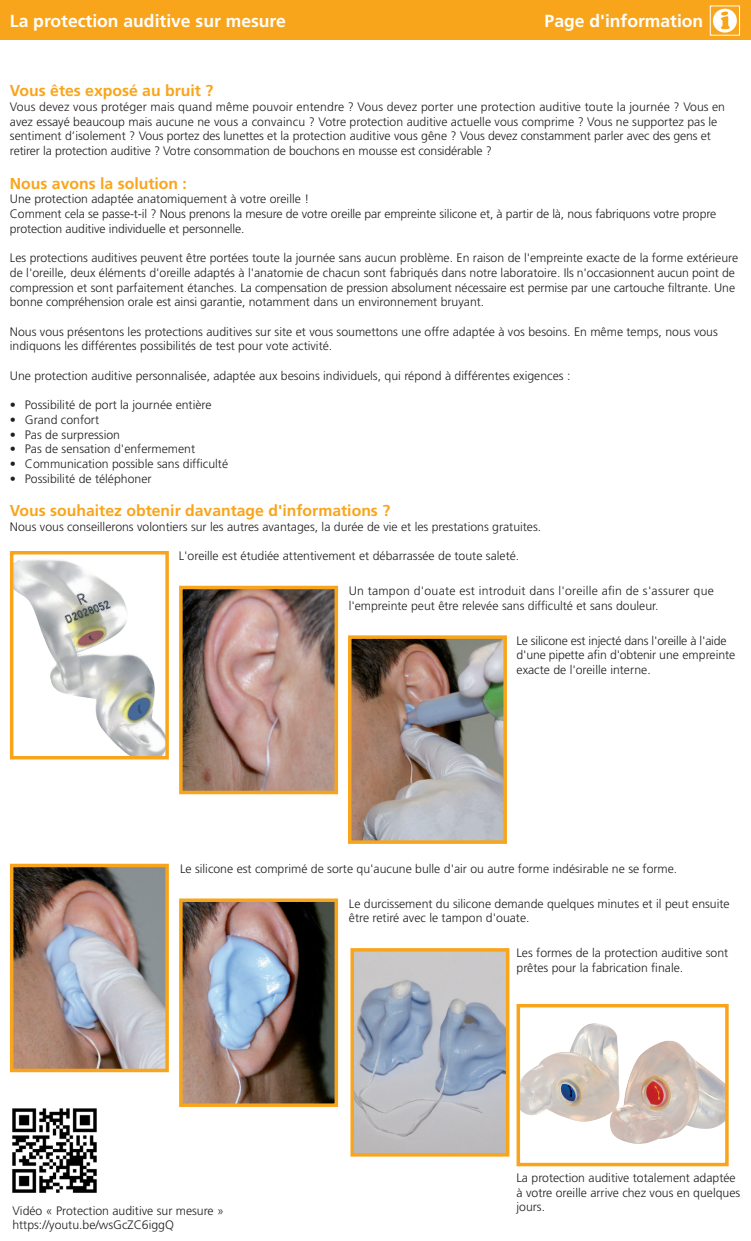
<style>
.page{position:relative;width:751px;height:1241px;background:#fff}
.page>*{position:absolute;margin:0;border:0;box-sizing:border-box;transform-origin:0 0}
.t1{font:700 17.5px "Frutiger LT Pro";color:#fff}
.t2{font:700 15.75px "Frutiger LT Pro";color:#f9a51b}
.t3{font:300 12.25px/14.7px "Frutiger LT Pro";color:#231f20}
.s1{font-weight:400}
</style>
<div class="page">
<img style="left:184px;top:903px;width:149px;height:198px">
<div style="left:179px;top:898px;width:159px;height:208px;border:4px solid #f9a51b"></div>
<img style="left:355px;top:952px;width:149px;height:199px">
<div style="left:350px;top:947px;width:159px;height:209px;border:4px solid #f9a51b"></div>
<img style="left:184px;top:590px;width:149px;height:199px">
<div style="left:179px;top:585px;width:159px;height:209px;border:4px solid #f9a51b"></div>
<img style="left:15px;top:868px;width:149px;height:198px">
<div style="left:10px;top:863px;width:159px;height:208px;border:4px solid #f9a51b"></div>
<img style="left:353px;top:640px;width:148px;height:198px">
<div style="left:348px;top:635px;width:158px;height:208px;border:4px solid #f9a51b"></div>
<img style="left:15px;top:560px;width:149px;height:194px">
<div style="left:10px;top:551px;width:159px;height:208px;border:4px solid #f9a51b"></div>
<img style="left:521px;top:1023px;width:202px;height:120px">
<div style="left:516px;top:1003px;width:212px;height:163px;border:4px solid #f9a51b"></div>
<div style="left:0;top:0;width:750px;height:40px;background:#f9a51b"></div>
<svg style="left:709px;top:5px;width:30px;height:31px"></svg>
<img style="left:12px;top:1108px;width:85px;height:85px">
<h1 class="t1" style="left:10px;top:11px;width:277px">La protection auditive sur mesure</h1>
<h1 class="t1" style="left:544px;top:11px;width:160px">Page d'information</h1>
<p class="t2" style="left:10px;top:81px;width:205px">Vous êtes exposé au bruit ?</p>
<p class="t3" style="left:10px;top:99px;width:716px">Vous devez vous protéger mais quand même pouvoir entendre ? Vous devez porter une protection auditive toute la journée ? Vous en avez essayé beaucoup mais aucune ne vous a convaincu ? Votre protection auditive actuelle vous comprime ? Vous ne supportez pas le sentiment d’isolement ? Vous portez des lunettes et la protection auditive vous gêne ? Vous devez constamment parler avec des gens et retirer la protection auditive ? Votre consommation de bouchons en mousse est considérable ?</p>
<p class="t2" style="left:10px;top:174px;width:178px">Nous avons la solution :</p>
<p class="t3" style="left:10px;top:192px;width:707px">Une protection adaptée anatomiquement à votre oreille !<br>Comment cela se passe-t-il ? Nous prenons la mesure de votre oreille par empreinte silicone et, à partir de là, nous fabriquons votre propre protection auditive individuelle et personnelle.</p>
<p class="t3" style="left:10px;top:251px;width:729px">Les protections auditives peuvent être portées toute la journée sans aucun problème. En raison de l'empreinte exacte de la forme extérieure de l'oreille, deux éléments d'oreille adaptés à l'anatomie de chacun sont fabriqués dans notre laboratoire. Ils n'occasionnent aucun point de compression et sont parfaitement étanches. La compensation de pression absolument nécessaire est permise par une cartouche filtrante. Une bonne compréhension orale est ainsi garantie, notamment dans un environnement bruyant.</p>
<p class="t3" style="left:10px;top:324px;width:709px">Nous vous présentons les protections auditives sur site et vous soumettons une offre adaptée à vos besoins. En même temps, nous vous indiquons les différentes possibilités de test pour vote activité.</p>
<p class="t3" style="left:10px;top:368px;width:561px">Une protection auditive personnalisée, adaptée aux besoins individuels, qui répond à différentes exigences :</p>
<p class="t3" style="left:10px;top:398px;width:203px"><span class="s1">•</span> Possibilité de port la journée entière</p>
<p class="t3" style="left:10px;top:412px;width:91px"><span class="s1">•</span> Grand confort</p>
<p class="t3" style="left:10px;top:427px;width:111px"><span class="s1">•</span> Pas de surpression</p>
<p class="t3" style="left:10px;top:442px;width:187px"><span class="s1">•</span> Pas de sensation d'enfermement</p>
<p class="t3" style="left:10px;top:456px;width:219px"><span class="s1">•</span> Communication possible sans difficulté</p>
<p class="t3" style="left:10px;top:471px;width:143px"><span class="s1">•</span> Possibilité de téléphoner</p>
<p class="t2" style="left:10px;top:501px;width:381px">Vous souhaitez obtenir davantage d'informations ?</p>
<p class="t3" style="left:10px;top:519px;width:532px">Nous vous conseillerons volontiers sur les autres avantages, la durée de vie et les prestations gratuites.</p>
<p class="t3" style="left:179px;top:548px;width:342px">L'oreille est étudiée attentivement et débarrassée de toute saleté.</p>
<p class="t3" style="left:348px;top:583px;width:366px">Un tampon d'ouate est introduit dans l'oreille afin de s'assurer que l'empreinte peut être relevée sans difficulté et sans douleur.</p>
<p class="t3" style="left:516px;top:633px;width:220px">Le silicone est injecté dans l'oreille à l'aide d'une pipette afin d'obtenir une empreinte exacte de l'oreille interne.</p>
<p class="t3" style="left:180px;top:861px;width:498px">Le silicone est comprimé de sorte qu'aucune bulle d'air ou autre forme indésirable ne se forme.</p>
<p class="t3" style="left:349px;top:896px;width:382px">Le durcissement du silicone demande quelques minutes et il peut ensuite être retiré avec le tampon d'ouate.</p>
<p class="t3" style="left:516px;top:945px;width:213px">Les formes de la protection auditive sont prêtes pour la fabrication finale.</p>
<p class="t3" style="left:12px;top:1202px;width:213px">Vidéo « Protection auditive sur mesure » https://youtu.be/wsGcZC6iggQ</p>
<p class="t3" style="left:516px;top:1170px;width:225px">La protection auditive totalement adaptée à votre oreille arrive chez vous en quelques jours.</p>
</div>
